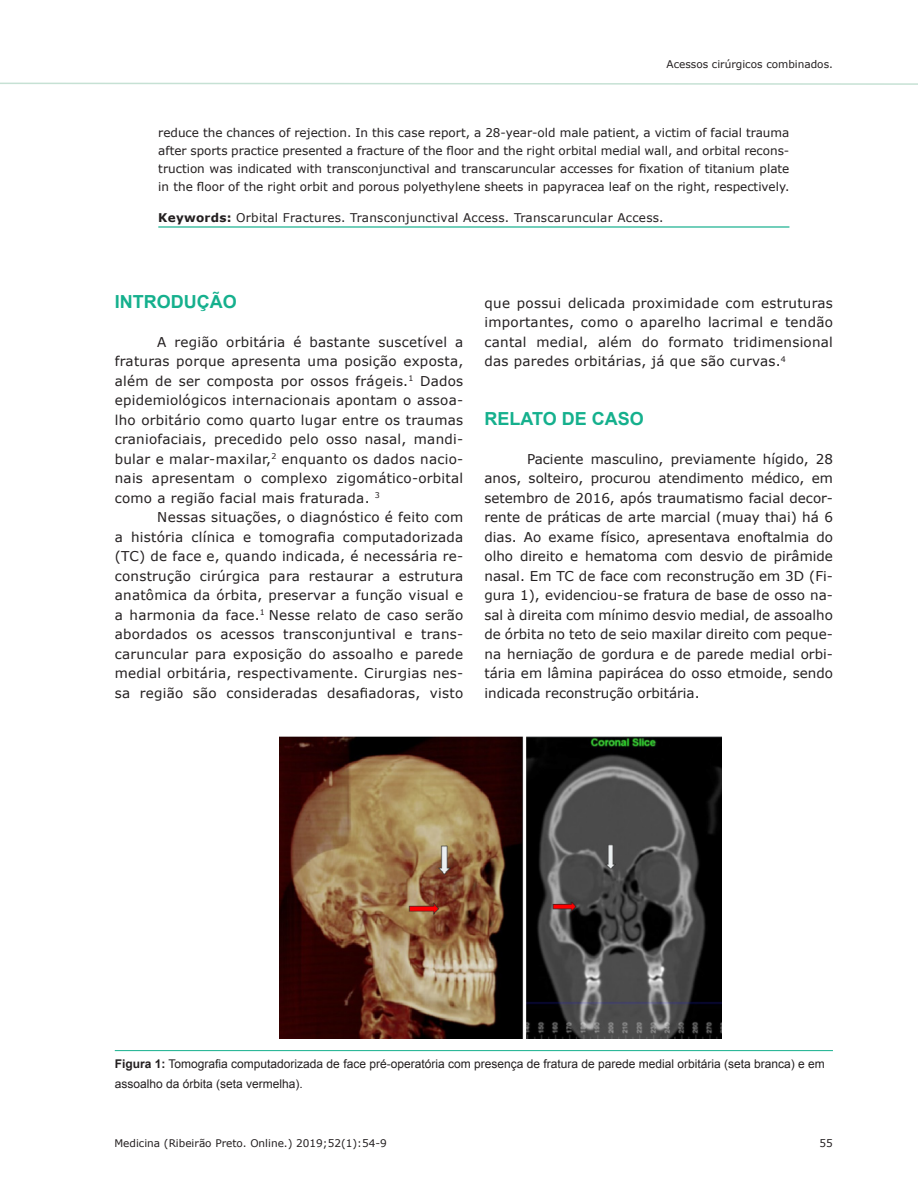
<style>
.page{position:relative;width:918px;height:1188px;background:#fff}
.page>*{position:absolute;margin:0;border:0;box-sizing:border-box;transform-origin:0 0}
.SUB1{font:700 18px "Arial";color:#15b08d}
.TXT{font:13.5px/19.5px "Verdana";letter-spacing:.02em;color:#231f20;text-align:justify}
.Resumo{font:12px/18px "Verdana";color:#231f20;text-align:justify}
.Fig_Tit{font:12px/19.5px "Arial";color:#231f20}
.Palavras-chave{font:12px "Verdana";letter-spacing:.02em;color:#231f20}
.t1{font:10.5px "Verdana";color:#231f20}
.s1{font-weight:700}
</style>
<div class="page">
<svg style="left:0;top:82px;width:918px;height:3px"></svg>
<hr style="left:158px;top:226px;width:631px;height:2px;background:#15b08d">
<hr style="left:115px;top:1050px;width:718px;height:1px;background:#15b08d">
<img style="left:280px;top:736px;width:442px;height:302px">
<p class="t1" style="left:667px;top:57px;width:168px">Acessos cirúrgicos combinados.</p>
<p class="Resumo" style="left:158px;top:123px;width:633px">reduce the chances of rejection. In this case report, a 28-year-old male patient, a victim of facial trauma after sports practice presented a fracture of the floor and the right orbital medial wall, and orbital recons&shy;truction was indicated with transconjunctival and transcaruncular accesses for fixation of titanium plate in the floor of the right orbit and porous polyethylene sheets in papyracea leaf on the right, respectively.</p>
<p class="Palavras-chave" style="left:158px;top:210px;width:507px"><span class="s1">Keywords:</span> Orbital Fractures. Transconjunctival Access. Transcaruncular Access.</p>
<p class="SUB1" style="left:115px;top:289px;width:123px">INTRODUÇÃO</p>
<p class="TXT" style="left:115px;top:332px;width:350px;text-indent:43px">A região orbitária é bastante suscetível a fraturas porque apresenta uma posição exposta, além de ser composta por ossos frágeis.<sup>1</sup> Dados epidemiológicos internacionais apontam o assoa&shy;lho orbitário como quarto lugar entre os traumas craniofaciais, precedido pelo osso nasal, mandi&shy;bular e malar-maxilar,<sup>2</sup> enquanto os dados nacio&shy;nais apresentam o complexo zigomático-orbital como a região facial mais fraturada. <sup>3</sup></p>
<p class="TXT" style="left:115px;top:507px;width:350px;text-indent:43px">Nessas situações, o diagnóstico é feito com a história clínica e tomografia computadorizada (TC) de face e, quando indicada, é necessária re&shy;construção cirúrgica para restaurar a estrutura anatômica da órbita, preservar a função visual e a harmonia da face.<sup>1</sup> Nesse relato de caso serão abordados os acessos transconjuntival e trans&shy;caruncular para exposição do assoalho e parede medial orbitária, respectivamente. Cirurgias nes&shy;sa região são consideradas desafiadoras, visto</p>
<p class="TXT" style="left:485px;top:293px;width:350px">que possui delicada proximidade com estruturas importantes, como o aparelho lacrimal e tendão cantal medial, além do formato tridimensional das paredes orbitárias, já que são curvas.<sup>4</sup></p>
<p class="SUB1" style="left:485px;top:406px;width:161px">RELATO DE CASO</p>
<p class="TXT" style="left:485px;top:449px;width:350px;text-indent:43px">Paciente masculino, previamente hígido, 28 anos, solteiro, procurou atendimento médico, em setembro de 2016, após traumatismo facial decor&shy;rente de práticas de arte marcial (muay thai) há 6 dias. Ao exame físico, apresentava enoftalmia do olho direito e hematoma com desvio de pirâmide nasal. Em TC de face com reconstrução em 3D (Fi&shy;gura 1), evidenciou-se fratura de base de osso na&shy;sal à direita com mínimo desvio medial, de assoalho de órbita no teto de seio maxilar direito com peque&shy;na herniação de gordura e de parede medial orbi&shy;tária em lâmina papirácea do osso etmoide, sendo indicada reconstrução orbitária.</p>
<p class="Fig_Tit" style="left:115px;top:1054px;width:712px"><span class="s1">Figura 1:</span> Tomografia computadorizada de face pré-operatória com presença de fratura de parede medial orbitária (seta branca) e em assoalho da órbita (seta vermelha).</p>
<p class="t1" style="left:114px;top:1136px;width:274px">Medicina (Ribeirão Preto. Online.) 2019;52(1):54-9</p>
<p class="t1" style="left:820px;top:1136px;width:15px">55</p>
</div>
